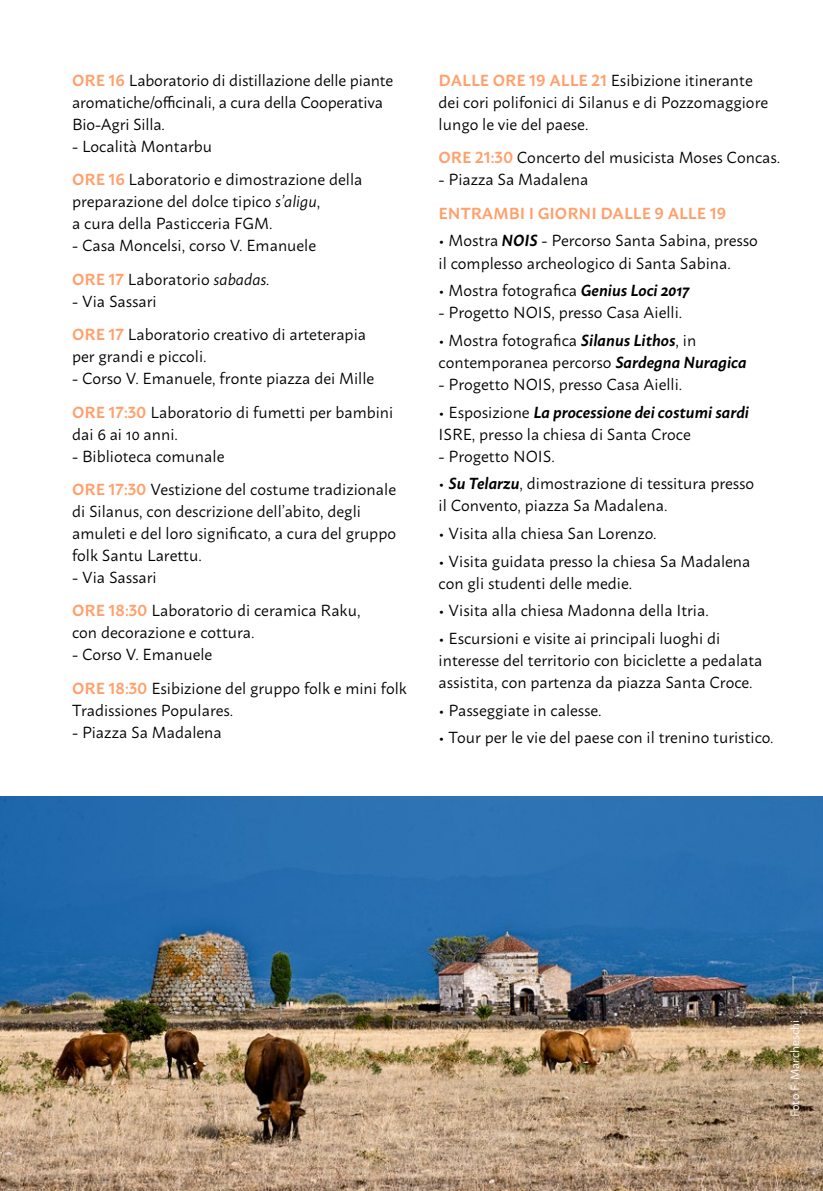
<style>
.page{position:relative;width:823px;height:1191px;background:#fff}
.page>*{position:absolute;margin:0;border:0;box-sizing:border-box;transform-origin:0 0}
.t1{font:16px/22px "Macho";color:#000}
.t2{font:600 16px "Macho";color:#ffa06c}
.t3{font:12px "Macho";color:#fff}
.s1{font-weight:600;color:#ffa06c}
.s2{font-style:italic}
.s3{font-weight:600;font-style:italic}
</style>
<div class="page">
<img style="left:0;top:797px;width:822px;height:394px">
<p class="t1" style="left:72px;top:68px;width:322px"><span class="s1">ORE 16</span> Laboratorio di distillazione delle piante aromatiche/officinali, a cura della Cooperativa<br>Bio-Agri Silla.</p>
<p class="t1" style="left:72px;top:128px;width:292px;line-height:33.4px">- Località Montarbu<br><span class="s1">ORE 16</span> Laboratorio e dimostrazione della</p>
<p class="t1" style="left:72px;top:189px;width:249px">preparazione del dolce tipico <span class="s2">s’aligu</span>, a cura della Pasticceria FGM.</p>
<p class="t1" style="left:72px;top:227px;width:245px;line-height:33.4px">- Casa Moncelsi, corso V. Emanuele<br><span class="s1">ORE 17</span> Laboratorio <span class="s2">sabadas.</span></p>
<p class="t1" style="left:72px;top:283px;width:295px;line-height:33.4px">- Via Sassari<br><span class="s1">ORE 17</span> Laboratorio creativo di arteterapia</p>
<p class="t1" style="left:72px;top:344px;width:136px">per grandi e piccoli.</p>
<p class="t1" style="left:72px;top:360px;width:322px;line-height:33.4px">- Corso V. Emanuele, fronte piazza dei Mille<br><span class="s1">ORE 17:30</span> Laboratorio di fumetti per bambini</p>
<p class="t1" style="left:72px;top:421px;width:107px">dai 6 ai 10 anni.</p>
<p class="t1" style="left:72px;top:437px;width:325px;line-height:33.4px">- Biblioteca comunale<br><span class="s1">ORE 17:30</span> Vestizione del costume tradizionale</p>
<p class="t1" style="left:72px;top:498px;width:325px">di Silanus, con descrizione dell’abito, degli amuleti e del loro significato, a cura del gruppo folk Santu Larettu.</p>
<p class="t1" style="left:72px;top:559px;width:290px;line-height:33.4px">- Via Sassari<br><span class="s1">ORE 18:30</span> Laboratorio di ceramica Raku,</p>
<p class="t1" style="left:72px;top:620px;width:184px">con decorazione e cottura.</p>
<p class="t1" style="left:72px;top:636px;width:336px;line-height:33.4px">- Corso V. Emanuele<br><span class="s1">ORE 18:30</span> Esibizione del gruppo folk e mini folk</p>
<p class="t1" style="left:72px;top:697px;width:163px">Tradissiones Populares.</p>
<p class="t1" style="left:72px;top:719px;width:151px">- Piazza Sa Madalena</p>
<p class="t1" style="left:438px;top:68px;width:331px"><span class="s1">DALLE ORE 19 ALLE 21</span> Esibizione itinerante dei cori polifonici di Silanus e di Pozzomaggiore lungo le vie del paese.</p>
<p class="t1" style="left:438px;top:145px;width:343px"><span class="s1">ORE 21:30</span> Concerto del musicista Moses Concas.</p>
<p class="t1" style="left:438px;top:167px;width:151px">- Piazza Sa Madalena</p>
<p class="t2" style="left:438px;top:199px;width:289px">ENTRAMBI I GIORNI DALLE 9 ALLE 19</p>
<p class="t1" style="left:438px;top:228px;width:320px">• Mostra <span class="s3">NOIS</span> - Percorso Santa Sabina, presso il complesso archeologico di Santa Sabina.</p>
<p class="t1" style="left:438px;top:278px;width:252px">• Mostra fotografica <span class="s3">Genius Loci 2017</span></p>
<p class="t1" style="left:438px;top:300px;width:245px">- Progetto NOIS, presso Casa Aielli.</p>
<p class="t1" style="left:438px;top:327px;width:309px">• Mostra fotografica <span class="s3">Silanus Lithos</span>, in contemporanea percorso <span class="s3">Sardegna Nuragica</span></p>
<p class="t1" style="left:438px;top:371px;width:245px">- Progetto NOIS, presso Casa Aielli.</p>
<p class="t1" style="left:438px;top:399px;width:312px">• Esposizione <span class="s3">La processione dei costumi sardi<br></span>ISRE, presso la chiesa di Santa Croce</p>
<p class="t1" style="left:438px;top:443px;width:118px">- Progetto NOIS.</p>
<p class="t1" style="left:438px;top:471px;width:317px">• <span class="s3">Su Telarzu</span>, dimostrazione di tessitura presso il Convento, piazza Sa Madalena.</p>
<p class="t1" style="left:438px;top:520px;width:219px">• Visita alla chiesa San Lorenzo.</p>
<p class="t1" style="left:438px;top:548px;width:313px">• Visita guidata presso la chiesa Sa Madalena con gli studenti delle medie.</p>
<p class="t1" style="left:438px;top:598px;width:271px">• Visita alla chiesa Madonna della Itria.</p>
<p class="t1" style="left:438px;top:625px;width:325px">• Escursioni e visite ai principali luoghi di interesse del territorio con biciclette a pedalata assistita, con partenza da piazza Santa Croce.</p>
<p class="t1" style="left:438px;top:697px;width:164px">• Passeggiate in calesse.</p>
<p class="t1" style="left:438px;top:725px;width:336px">• Tour per le vie del paese con il trenino turistico.</p>
<p class="t3" style="left:783px;top:1117px;width:99px;rotate:-90deg">Foto F. Marcheschi</p>
</div>
